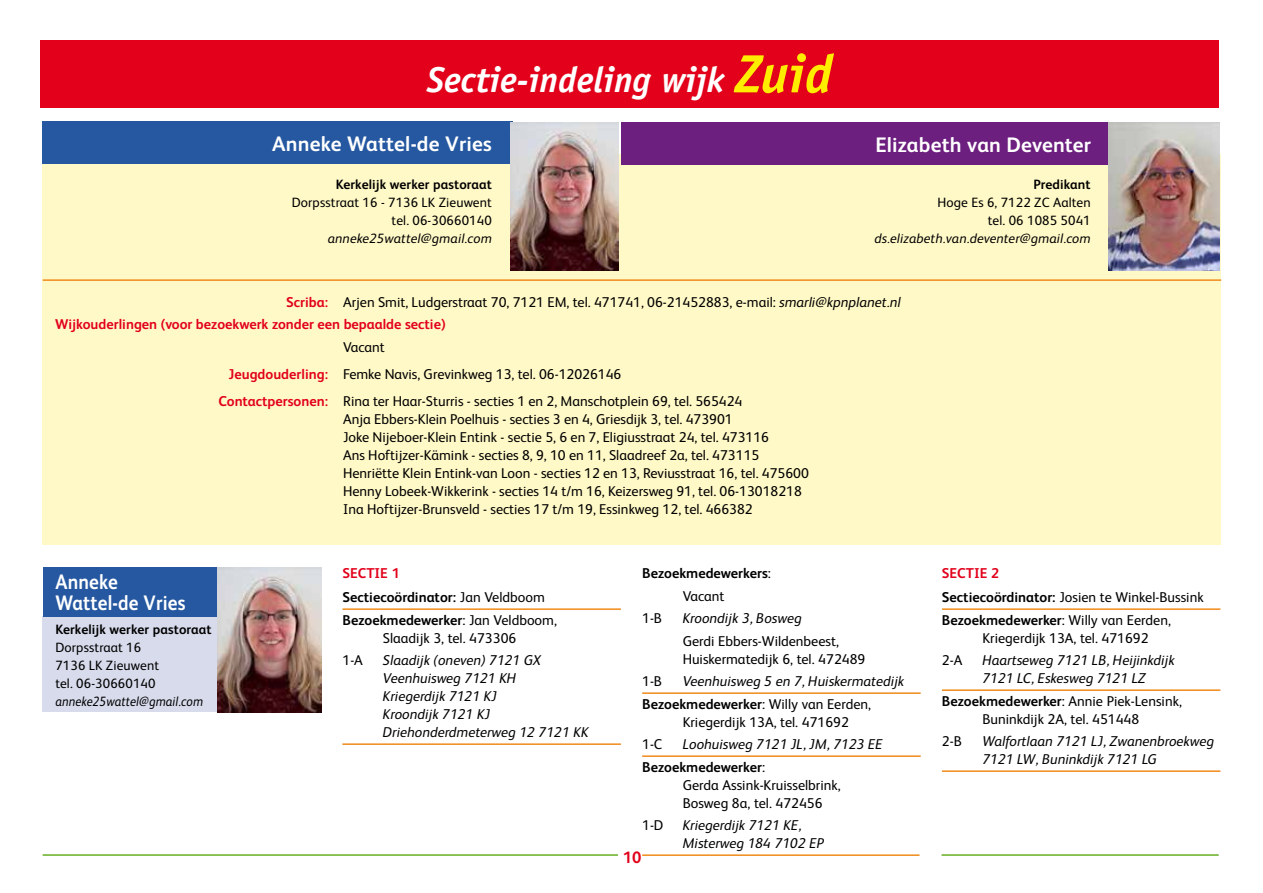
<style>
.page{position:relative;width:1263px;height:893px;background:#fff}
.page>*{position:absolute;margin:0;border:0;box-sizing:border-box;transform-origin:0 0}
.t1{font:italic 700 36px "Officina Sans Std";color:#fff}
.t2{font:700 21px "FS Albert";letter-spacing:.01em;color:#fff}
.t3{font:700 21px/21px "FS Albert";letter-spacing:.01em;color:#fff;scale:.9 1}
.t4{font:700 16.5px "FS Albert";color:#e2001a}
.t5{font:14.25px/18px "FS Albert";color:#000}
.t6{font:italic 14.25px/18px "FS Albert";color:#000}
.t7{font:700 14.25px/24px "FS Albert";color:#000}
.t8{font:13.5px/18px "FS Albert";letter-spacing:.01em;color:#000;text-align:right}
.t9{font:italic 13.5px "FS Albert";letter-spacing:.01em;color:#000}
.t10{font:700 13.5px "FS Albert";letter-spacing:.01em;color:#000}
.t11{font:italic 13.5px "FS Albert";letter-spacing:.01em;color:#000;scale:.9 1}
.s1{font-size:54px;color:#ffed00}
.s2{font-weight:700;color:#e2001a}
.s3{font-style:italic}
.s4{color:#e2001a}
.s5{font-weight:400}
.s6{font-weight:700}
.s7{font-weight:700;font-style:normal}
.s8{font-style:normal}
</style>
<div class="page">
<div style="left:42px;top:154px;width:1179px;height:390px;background:#fff9c7"></div>
<div style="left:621px;top:122px;width:599px;height:43px;background:#6d1f80"></div>
<img style="left:1108px;top:123px;width:111px;height:148px">
<div style="left:42px;top:122px;width:471px;height:42px;background:#2558a1"></div>
<img style="left:510px;top:122px;width:108px;height:149px">
<hr style="left:43px;top:279px;width:1178px;height:2px;background:#f08a1a">
<div style="left:43px;top:617px;width:277px;height:95px;background:#d8dbec"></div>
<div style="left:43px;top:567px;width:275px;height:50px;background:#2558a1"></div>
<img style="left:218px;top:567px;width:103px;height:145px">
<hr style="left:342px;top:608px;width:279px;height:2px;background:#f08a1a">
<hr style="left:342px;top:743px;width:279px;height:2px;background:#f08a1a">
<hr style="left:642px;top:692px;width:279px;height:2px;background:#f08a1a">
<hr style="left:642px;top:755px;width:279px;height:2px;background:#f08a1a">
<hr style="left:642px;top:854px;width:277px;height:2px;background:#f08a1a">
<hr style="left:942px;top:608px;width:278px;height:2px;background:#f08a1a">
<hr style="left:942px;top:689px;width:278px;height:2px;background:#f08a1a">
<hr style="left:942px;top:770px;width:278px;height:2px;background:#f08a1a">
<div style="left:40px;top:40px;width:1179px;height:68px;background:#e2001a"></div>
<hr style="left:43px;top:854px;width:575px;height:2px;background:#67af24">
<hr style="left:941px;top:854px;width:278px;height:2px;background:#67af24">
<h1 class="t1" style="left:427px;top:58px;width:408px">Sectie-indeling wijk <span class="s1">Zuid</span></h1>
<h2 class="t2" style="left:272px;top:129px;width:221px">Anneke Wattel-de Vries</h2>
<p class="t10" style="left:336px;top:175px;width:158px">Kerkelijk werker pastoraat</p>
<p class="t8" style="left:292px;top:193px;width:202px">Dorpsstraat 16 - 7136 LK Zieuwent tel. 06-30660140</p>
<p class="t9" style="left:328px;top:229px;width:166px">anneke25wattel@gmail.com</p>
<h2 class="t2" style="left:875px;top:130px;width:217px">Elizabeth van Deventer</h2>
<p class="t10" style="left:1033px;top:175px;width:59px">Predikant</p>
<p class="t8" style="left:937px;top:193px;width:155px">Hoge Es 6, 7122 ZC Aalten tel. 06 1085 5041</p>
<p class="t9" style="left:874px;top:229px;width:218px">ds.elizabeth.van.deventer@gmail.com</p>
<p class="t5" style="left:55px;top:291px;width:847px;line-height:22.2px;text-indent:231px"><span class="s2">Scriba:</span> Arjen Smit, Ludgerstraat 70, 7121 EM, tel. 471741, 06-21452883, e-mail: <span class="s3">smarli@kpnplanet.nl<br></span><span class="s2">Wijkouderlingen (voor bezoekwerk zonder een bepaalde sectie)</span></p>
<p class="t5" style="left:343px;top:337px;width:43px">Vacant</p>
<p class="t5" style="left:228px;top:364px;width:394px"><span class="s2">Jeugdouderling:</span> Femke Navis, Grevinkweg 13, tel. 06-12026146</p>
<p class="t5" style="left:219px;top:391px;width:525px"><span class="s2">Contactpersonen:</span> Rina ter Haar-Sturris - secties 1 en 2, Manschotplein 69, tel. 565424</p>
<p class="t5" style="left:343px;top:409px;width:467px">Anja Ebbers-Klein Poelhuis - secties 3 en 4, Griesdijk 3, tel. 473901<br>Joke Nijeboer-Klein Entink - sectie 5, 6 en 7, Eligiusstraat 24, tel. 473116<br>Ans Hoftijzer-Kämink - secties 8, 9, 10 en 11, Slaadreef 2a, tel. 473115<br>Henriëtte Klein Entink-van Loon - secties 12 en 13, Reviusstraat 16, tel. 475600<br>Henny Lobeek-Wikkerink - secties 14 t/m 16, Keizersweg 91, tel. 06-13018218<br>Ina Hoftijzer-Brunsveld - secties 17 t/m 19, Essinkweg 12, tel. 466382</p>
<h2 class="t3" style="left:55px;top:571px;width:146px">Anneke<br>Wattel-de Vries</h2>
<p class="t7" style="left:342px;top:561px;width:204px"><span class="s4">SECTIE 1<br></span>Sectiecoördinator: <span class="s5">Jan Veldboom</span></p>
<p class="t5" style="left:342px;top:610px;width:216px;text-align:center"><span class="s6">Bezoekmedewerker</span>: Jan Veldboom,<br>Slaadijk 3, tel. 473306</p>
<p class="t5" style="left:342px;top:650px;width:22px">1-A</p>
<p class="t6" style="left:383px;top:650px;width:207px">Slaadijk (oneven) 7121 GX<br>Veenhuisweg 7121 KH<br>Kriegerdijk 7121 KJ<br>Kroondijk 7121 KJ<br>Driehonderdmeterweg 12 7121 KK</p>
<p class="t10" style="left:55px;top:620px;width:158px">Kerkelijk werker pastoraat</p>
<p class="t8" style="left:55px;top:637px;width:105px;text-align:left">Dorpsstraat 16<br>7136 LK Zieuwent tel. 06-30660140</p>
<p class="t11" style="left:55px;top:692px;width:166px">anneke25wattel@gmail.com</p>
<p class="t7" style="left:642px;top:561px;width:130px">Bezoekmedewerkers<span class="s5">:</span></p>
<p class="t5" style="left:683px;top:586px;width:43px">Vacant</p>
<p class="t5" style="left:642px;top:608px;width:21px">1-B</p>
<p class="t6" style="left:683px;top:608px;width:121px">Kroondijk 3, Bosweg</p>
<p class="t5" style="left:683px;top:631px;width:184px">Gerdi Ebbers-Wildenbeest,<br>Huiskermatedijk 6, tel. 472489</p>
<p class="t5" style="left:642px;top:671px;width:21px">1-B</p>
<p class="t6" style="left:642px;top:669px;width:263px;line-height:22.5px;text-indent:40px">Veenhuisweg 5 en 7, Huiskermatedijk<br><span class="s7">Bezoekmedewerker</span><span class="s8">: Willy van Eerden,</span></p>
<p class="t5" style="left:683px;top:712px;width:168px">Kriegerdijk 13A, tel. 471692</p>
<p class="t5" style="left:642px;top:734px;width:22px">1-C</p>
<p class="t6" style="left:642px;top:732px;width:242px;line-height:22.5px;text-indent:40px">Loohuisweg 7121 JL, JM, 7123 EE<br><span class="s7">Bezoekmedewerker</span><span class="s8">:</span></p>
<p class="t5" style="left:683px;top:775px;width:159px">Gerda Assink-Kruisselbrink,<br>Bosweg 8a, tel. 472456</p>
<p class="t5" style="left:642px;top:815px;width:23px">1-D</p>
<p class="t6" style="left:683px;top:815px;width:143px">Kriegerdijk 7121 KE,<br>Misterweg 184 7102 EP</p>
<p class="t4" style="left:623px;top:846px;width:20px">10</p>
<p class="t5" style="left:942px;top:560px;width:263px;line-height:24px"><span class="s2">SECTIE 2<br></span><span class="s6">Sectiecoördinator:</span> Josien te Winkel-Bussink</p>
<p class="t5" style="left:982px;top:610px;width:190px;text-indent:-40px"><span class="s6">Bezoekmedewerker</span>: Willy van Eerden,<br>Kriegerdijk 13A, tel. 471692</p>
<p class="t5" style="left:942px;top:650px;width:22px">2-A</p>
<p class="t6" style="left:982px;top:650px;width:194px">Haartseweg 7121 LB, Heijinkdijk<br>7121 LC, Eskesweg 7121 LZ</p>
<p class="t5" style="left:942px;top:691px;width:241px;text-align:center"><span class="s6">Bezoekmedewerker</span>: Annie Piek-Lensink,<br>Buninkdijk 2A, tel. 451448</p>
<p class="t5" style="left:942px;top:731px;width:21px">2-B</p>
<p class="t6" style="left:982px;top:731px;width:233px">Walfortlaan 7121 LJ, Zwanenbroekweg<br>7121 LW, Buninkdijk 7121 LG</p>
</div>
